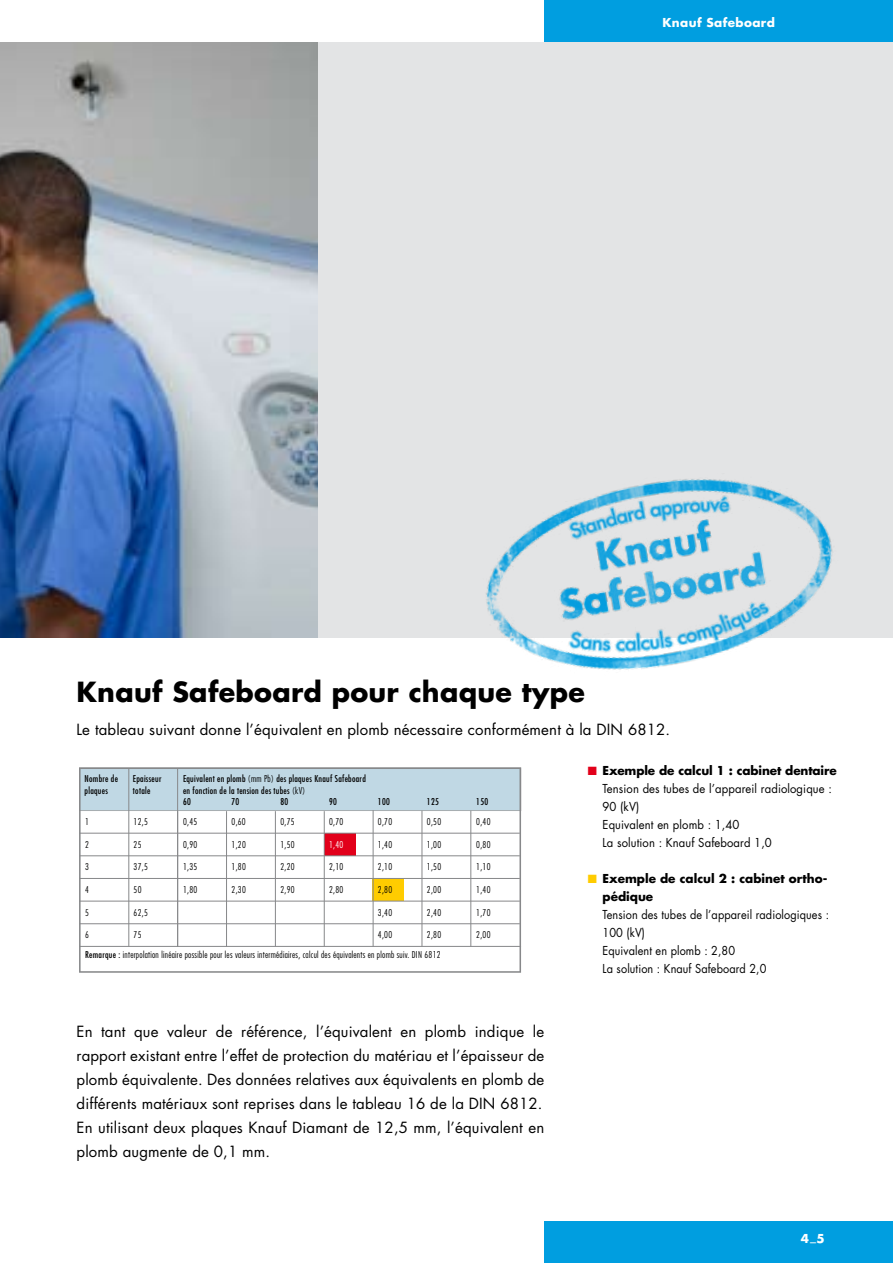
<style>
.page{position:relative;width:893px;height:1263px;background:#fff}
.page>*{position:absolute;margin:0;border:0;box-sizing:border-box;transform-origin:0 0}
.t1{font:700 27px "Futura";letter-spacing:.01em;color:#000}
.t2{font:15px/24px "Futura";letter-spacing:.01em;color:#000;text-align:justify}
.t3{font:12px/18px "Futura";letter-spacing:.01em;color:#000;scale:.94 1}
.t4{font:12px/18px "Futura";letter-spacing:.01em;color:#000;scale:.91 1}
.t5{font:700 12px/18px "Futura";color:#000}
.t6{font:700 12px "Futura";letter-spacing:.03em;color:#fff}
.t7{font:300 condensed 9.15px/19.4px "Futura";letter-spacing:.03em;color:#000}
.t8{font:condensed 9.15px/11.6px "Futura";letter-spacing:.03em;color:#000}
.t9{font:300 condensed 9.15px "Futura";color:#fff}
.s1{font-weight:300}
.s2{font-weight:400}
.s3{color:#e2001a}
.s4{font-weight:700}
.s5{color:#fc0}
</style>
<div class="page">
<div style="left:544px;top:0;width:349px;height:43px;background:#009ee0"></div>
<div style="left:545px;top:1221px;width:348px;height:42px;background:#009ee0"></div>
<img style="left:0;top:43px;width:319px;height:595px">
<div style="left:319px;top:43px;width:574px;height:595px;background:#e3e4e5"></div>
<img style="left:486px;top:479px;width:347px;height:191px">
<svg style="left:79px;top:767px;width:442px;height:206px"></svg>
<hr style="left:177px;top:768px;width:1px;height:179px;background:#87888a">
<hr style="left:226px;top:811px;width:1px;height:136px;background:#87888a">
<hr style="left:275px;top:811px;width:1px;height:135px;background:#87888a">
<hr style="left:324px;top:811px;width:1px;height:135px;background:#87888a">
<hr style="left:128px;top:768px;width:1px;height:178px;background:#87888a">
<hr style="left:373px;top:810px;width:1px;height:137px;background:#87888a">
<hr style="left:422px;top:811px;width:1px;height:135px;background:#87888a">
<hr style="left:470px;top:811px;width:1px;height:135px;background:#87888a">
<hr style="left:80px;top:946px;width:441px;height:1px;background:#87888a">
<hr style="left:80px;top:833px;width:440px;height:1px;background:#87888a">
<hr style="left:80px;top:855px;width:440px;height:1px;background:#87888a">
<hr style="left:80px;top:878px;width:440px;height:1px;background:#87888a">
<hr style="left:80px;top:901px;width:440px;height:1px;background:#87888a">
<hr style="left:80px;top:923px;width:440px;height:1px;background:#87888a">
<p class="t6" style="left:662px;top:14px;width:114px">Knauf Safeboard</p>
<h1 class="t1" style="left:77px;top:673px;width:510px">Knauf Safeboard pour chaque type</h1>
<p class="t2" style="left:77px;top:717px;width:595px">Le tableau suivant donne l’équivalent en plomb nécessaire conformément à la DIN 6812.</p>
<p class="t8" style="left:85px;top:773px;width:35px">Nombre de plaques</p>
<p class="t8" style="left:133px;top:773px;width:30px">Epaisseur totale</p>
<p class="t8" style="left:183px;top:773px;width:184px">Equivalent en plomb <span class="s1">(mm Pb)</span> des plaques Knauf Safeboard en fonction de la tension des tubes <span class="s1">(kV)<br></span>60</p>
<p class="t8" style="left:232px;top:796px;width:9px">70</p>
<p class="t8" style="left:280px;top:796px;width:9px">80</p>
<p class="t8" style="left:329px;top:796px;width:9px">90</p>
<p class="t8" style="left:378px;top:796px;width:13px">100</p>
<p class="t8" style="left:427px;top:796px;width:13px">125</p>
<p class="t8" style="left:476px;top:796px;width:13px">150</p>
<p class="t7" style="left:85px;top:812px;width:5px">1</p>
<p class="t7" style="left:134px;top:812px;width:16px">12,5</p>
<p class="t7" style="left:183px;top:812px;width:16px">0,45</p>
<p class="t7" style="left:232px;top:812px;width:16px">0,60</p>
<p class="t7" style="left:280px;top:812px;width:16px">0,75</p>
<p class="t7" style="left:329px;top:812px;width:16px">0,70</p>
<p class="t7" style="left:378px;top:812px;width:16px">0,70</p>
<p class="t7" style="left:427px;top:812px;width:16px">0,50</p>
<p class="t7" style="left:476px;top:812px;width:16px">0,40</p>
<p class="t7" style="left:85px;top:834px;width:5px">2</p>
<p class="t7" style="left:134px;top:834px;width:9px">25</p>
<p class="t7" style="left:183px;top:834px;width:16px">0,90</p>
<p class="t7" style="left:232px;top:834px;width:16px">1,20</p>
<p class="t7" style="left:280px;top:834px;width:16px">1,50</p>
<p class="t9" style="left:329px;top:839px;width:16px">1,40</p>
<p class="t7" style="left:378px;top:834px;width:16px">1,40</p>
<p class="t7" style="left:427px;top:834px;width:16px">1,00</p>
<p class="t7" style="left:476px;top:834px;width:16px">0,80</p>
<p class="t7" style="left:85px;top:857px;width:5px">3</p>
<p class="t7" style="left:134px;top:857px;width:16px">37,5</p>
<p class="t7" style="left:183px;top:857px;width:16px">1,35</p>
<p class="t7" style="left:232px;top:857px;width:16px">1,80</p>
<p class="t7" style="left:280px;top:857px;width:16px">2,20</p>
<p class="t7" style="left:329px;top:857px;width:16px">2,10</p>
<p class="t7" style="left:378px;top:857px;width:16px">2,10</p>
<p class="t7" style="left:427px;top:857px;width:16px">1,50</p>
<p class="t7" style="left:476px;top:857px;width:16px">1,10</p>
<p class="t7" style="left:85px;top:880px;width:5px">4</p>
<p class="t7" style="left:134px;top:880px;width:9px">50</p>
<p class="t7" style="left:183px;top:880px;width:16px">1,80</p>
<p class="t7" style="left:232px;top:880px;width:16px">2,30</p>
<p class="t7" style="left:280px;top:880px;width:16px">2,90</p>
<p class="t7" style="left:329px;top:880px;width:16px">2,80</p>
<p class="t7" style="left:378px;top:880px;width:16px">2,80</p>
<p class="t7" style="left:427px;top:880px;width:16px">2,00</p>
<p class="t7" style="left:476px;top:880px;width:16px">1,40</p>
<p class="t7" style="left:85px;top:902px;width:5px">5</p>
<p class="t7" style="left:134px;top:902px;width:16px">62,5</p>
<p class="t7" style="left:378px;top:902px;width:16px">3,40</p>
<p class="t7" style="left:427px;top:902px;width:16px">2,40</p>
<p class="t7" style="left:476px;top:902px;width:16px">1,70</p>
<p class="t7" style="left:85px;top:925px;width:5px">6</p>
<p class="t7" style="left:378px;top:925px;width:16px">4,00</p>
<p class="t7" style="left:427px;top:925px;width:16px">2,80</p>
<p class="t7" style="left:476px;top:925px;width:16px">2,00</p>
<p class="t7" style="left:85px;top:925px;width:357px;text-indent:48px">75<br><span class="s2">Remarque :</span> interpolation linéaire possible pour les valeurs intermédiaires, calcul des équivalents en plomb suiv. DIN 6812</p>
<p class="t2" style="left:77px;top:1019px;width:469px">En tant que valeur de référence, l’équivalent en plomb indique le rapport existant entre l’effet de protection du matériau et l’épaisseur de plomb équivalente. Des données relatives aux équivalents en plomb de différents matériaux sont reprises dans le tableau 16 de la DIN 6812.<br>En utilisant deux plaques Knauf Diamant de 12,5 mm, l’équivalent en plomb augmente de 0,1 mm.</p>
<p class="t3" style="left:603px;top:761px;width:251px;text-indent:-15px"><span class="s3">■</span> <span class="s4">Exemple de calcul 1 : cabinet dentaire<br></span>Tension des tubes de l’appareil radiologique :<br>90 (kV)<br>Equivalent en plomb : 1,40<br>La solution : Knauf Safeboard 1,0</p>
<p class="t5" style="left:603px;top:869px;width:226px;text-indent:-15px"><span class="s5">■</span> Exemple de calcul 2 : cabinet ortho&shy;pédique</p>
<p class="t4" style="left:603px;top:905px;width:250px">Tension des tubes de l’appareil radiologiques :<br>100 (kV)<br>Equivalent en plomb : 2,80<br>La solution : Knauf Safeboard 2,0</p>
<p class="t6" style="left:801px;top:1230px;width:26px">4_5</p>
</div>
